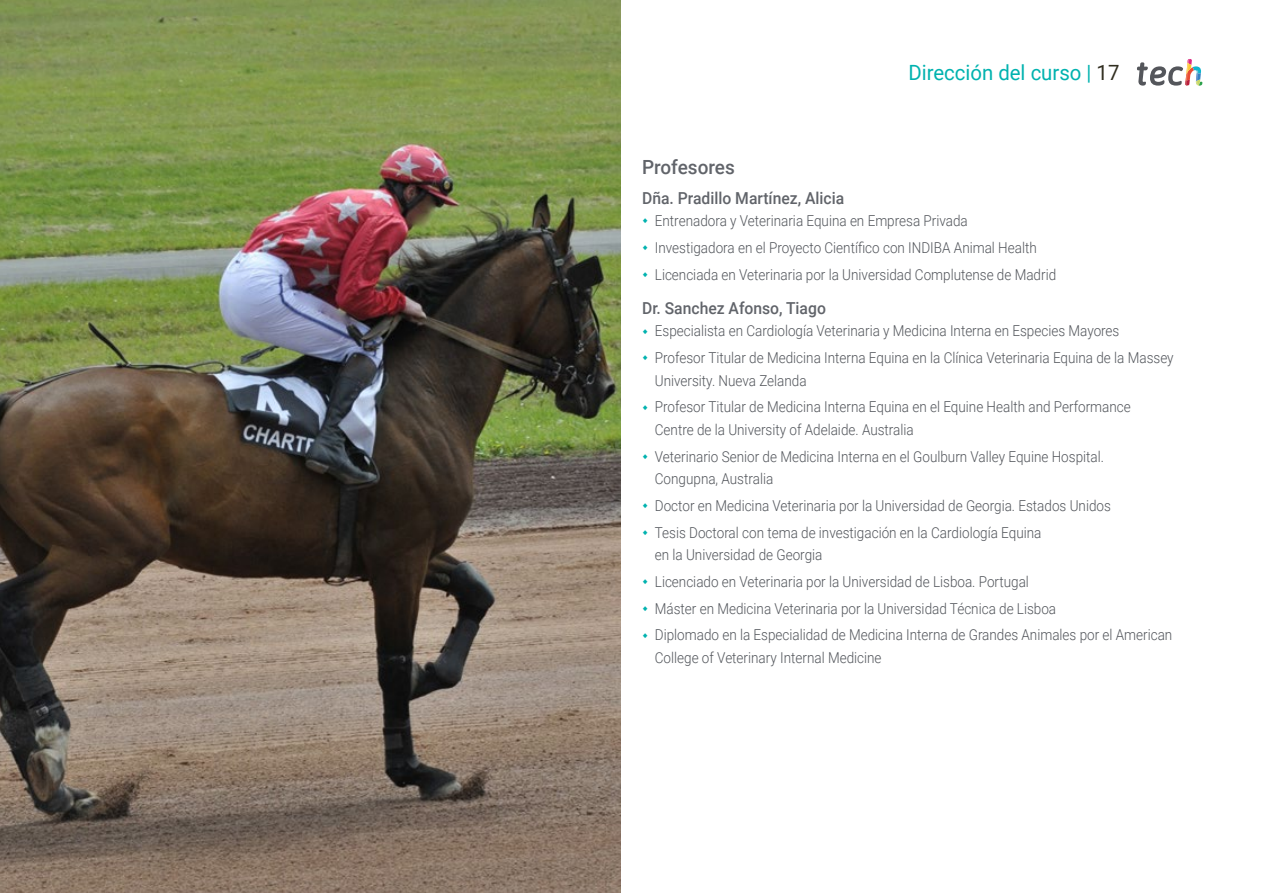
<style>
.page{position:relative;width:1263px;height:893px;background:#fff}
.page>*{position:absolute;margin:0;border:0;box-sizing:border-box;transform-origin:0 0}
.t1{font:21px "Roboto";color:#00b2af}
.t2{font:500 19.5px "Roboto";color:#61646a}
.t3{font:500 16.5px "Roboto";color:#61646a;scale:.95 1}
.t4{font:300 15px/26.7px "Roboto";color:#52555b;scale:.9 1}
.s1{color:#312e20}
</style>
<div class="page">
<img style="left:0;top:0;width:621px;height:893px">
<svg style="left:1137px;top:59px;width:65px;height:27px"></svg>
<h1 class="t1" style="left:908px;top:57px;width:213px">Dirección del curso | <span class="s1">17</span></h1>
<h2 class="t2" style="left:642px;top:154px;width:94px">Profesores</h2>
<p class="t3" style="left:642px;top:186px;width:214px">Dña. Pradillo Martínez, Alicia</p>
<p class="t4" style="left:655px;top:207px;width:447px">Entrenadora y Veterinaria Equina en Empresa Privada<br>Investigadora en el Proyecto Científico con INDIBA Animal Health<br>Licenciada en Veterinaria por la Universidad Complutense de Madrid</p>
<p class="t3" style="left:642px;top:296px;width:195px">Dr. Sanchez Afonso, Tiago</p>
<p class="t4" style="left:655px;top:317px;width:578px">Especialista en Cardiología Veterinaria y Medicina Interna en Especies Mayores<br>Profesor Titular de Medicina Interna Equina en la Clínica Veterinaria Equina de la Massey</p>
<p class="t4" style="left:655px;top:366px;width:530px">University. Nueva Zelanda<br>Profesor Titular de Medicina Interna Equina en el Equine Health and Performance</p>
<p class="t4" style="left:655px;top:415px;width:500px">Centre de la University of Adelaide. Australia<br>Veterinario Senior de Medicina Interna en el Goulburn Valley Equine Hospital.</p>
<p class="t4" style="left:655px;top:465px;width:508px">Congupna, Australia<br>Doctor en Medicina Veterinaria por la Universidad de Georgia. Estados Unidos<br>Tesis Doctoral con tema de investigación en la Cardiología Equina</p>
<p class="t4" style="left:655px;top:541px;width:576px">en la Universidad de Georgia<br>Licenciado en Veterinaria por la Universidad de Lisboa. Portugal<br>Máster en Medicina Veterinaria por la Universidad Técnica de Lisboa<br>Diplomado en la Especialidad de Medicina Interna de Grandes Animales por el American</p>
<p class="t4" style="left:655px;top:644px;width:253px">College of Veterinary Internal Medicine</p>
</div>
